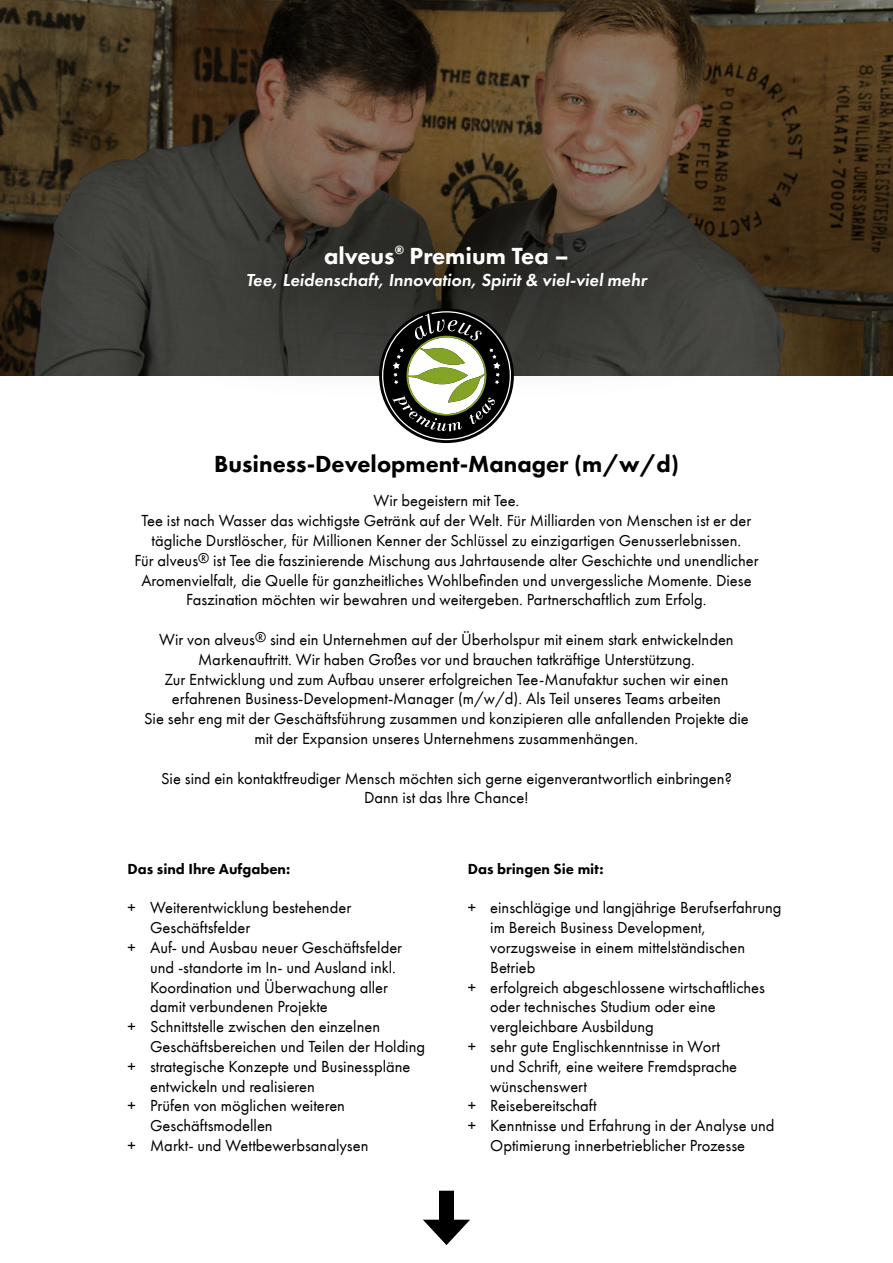
<style>
.page{position:relative;width:893px;height:1263px;background:#fff}
.page>*{position:absolute;margin:0;border:0;box-sizing:border-box;transform-origin:0 0}
.t1{font:800 24px "Futura PT";color:#000}
.t2{font:800 24px "Futura PT";color:#fff}
.t3{font:italic 600 18px "Futura PT";color:#fff}
.t4{font:16.5px/19.8px "Futura PT";color:#000;text-align:center}
.t5{font:800 15px "Futura PT";color:#000}
</style>
<div class="page">
<svg style="left:0;top:0;width:893px;height:376px"></svg>
<div style="left:141px;top:134px;width:612px;height:268px;background:#000;opacity:.75"></div>
<svg style="left:382px;top:311px;width:129px;height:129px"></svg>
<div style="left:439px;top:1191px;width:15px;height:38px;background:#000"></div>
<svg style="left:423px;top:1220px;width:47px;height:25px"></svg>
<h1 class="t2" style="left:324px;top:241px;width:246px">alveus<sup>®</sup> Premium Tea –</h1>
<p class="t3" style="left:246px;top:268px;width:402px">Tee, Leidenschaft, Innovation, Spirit &amp; viel-viel mehr</p>
<h1 class="t1" style="left:214px;top:449px;width:466px">Business-Development-Manager (m/w/d)</h1>
<p class="t4" style="left:134px;top:491px;width:626px">Wir begeistern mit Tee.<br>Tee ist nach Wasser das wichtigste Getränk auf der Welt. Für Milliarden von Menschen ist er der tägliche Durstlöscher, für Millionen Kenner der Schlüssel zu einzigartigen Genusserlebnissen.<br>Für alveus<sup>®</sup> ist Tee die faszinierende Mischung aus Jahrtausende alter Geschichte und unendlicher Aromenvielfalt, die Quelle für ganzheitliches Wohlbefinden und unvergessliche Momente. Diese Faszination möchten wir bewahren und weitergeben. Partnerschaftlich zum Erfolg.</p>
<p class="t4" style="left:144px;top:629px;width:606px">Wir von alveus<sup>®</sup> sind ein Unternehmen auf der Überholspur mit einem stark entwickelnden Markenauftritt. Wir haben Großes vor und brauchen tatkräftige Unterstützung.<br>Zur Entwicklung und zum Aufbau unserer erfolgreichen Tee-Manufaktur suchen wir einen erfahrenen Business-Development-Manager (m/w/d). Als Teil unseres Teams arbeiten<br>Sie sehr eng mit der Geschäftsführung zusammen und konzipieren alle anfallenden Projekte die mit der Expansion unseres Unternehmens zusammenhängen.</p>
<p class="t4" style="left:161px;top:768px;width:572px">Sie sind ein kontaktfreudiger Mensch möchten sich gerne eigenverantwortlich einbringen?<br>Dann ist das Ihre Chance!</p>
<p class="t5" style="left:128px;top:859px;width:164px">Das sind Ihre Aufgaben:</p>
<p class="t4" style="left:128px;top:898px;width:225px">+ Weiterentwicklung bestehender</p>
<p class="t4" style="left:150px;top:918px;width:102px">Geschäftsfelder</p>
<p class="t4" style="left:128px;top:937px;width:276px">+ Auf- und Ausbau neuer Geschäftsfelder</p>
<p class="t4" style="left:150px;top:957px;width:247px">und -standorte im In- und Ausland inkl.</p>
<p class="t4" style="left:150px;top:977px;width:239px">Koordination und Überwachung aller</p>
<p class="t4" style="left:150px;top:997px;width:179px">damit verbundenen Projekte</p>
<p class="t4" style="left:128px;top:1017px;width:254px">+ Schnittstelle zwischen den einzelnen</p>
<p class="t4" style="left:150px;top:1036px;width:277px">Geschäftsbereichen und Teilen der Holding</p>
<p class="t4" style="left:128px;top:1056px;width:284px">+ strategische Konzepte und Businesspläne</p>
<p class="t4" style="left:150px;top:1076px;width:166px">entwickeln und realisieren</p>
<p class="t4" style="left:128px;top:1096px;width:219px">+ Prüfen von möglichen weiteren</p>
<p class="t4" style="left:150px;top:1116px;width:124px">Geschäftsmodellen</p>
<p class="t4" style="left:128px;top:1135px;width:242px">+ Markt- und Wettbewerbsanalysen</p>
<p class="t5" style="left:468px;top:859px;width:137px">Das bringen Sie mit:</p>
<p class="t4" style="left:468px;top:898px;width:315px">+ einschlägige und langjährige Berufserfahrung</p>
<p class="t4" style="left:490px;top:918px;width:217px">im Bereich Business Development,</p>
<p class="t4" style="left:490px;top:937px;width:256px">vorzugsweise in einem mittelständischen</p>
<p class="t4" style="left:490px;top:957px;width:47px">Betrieb</p>
<p class="t4" style="left:468px;top:977px;width:299px">+ erfolgreich abgeschlossene wirtschaftliches</p>
<p class="t4" style="left:490px;top:997px;width:227px">oder technisches Studium oder eine</p>
<p class="t4" style="left:490px;top:1017px;width:165px">vergleichbare Ausbildung</p>
<p class="t4" style="left:468px;top:1036px;width:254px">+ sehr gute Englischkenntnisse in Wort</p>
<p class="t4" style="left:490px;top:1056px;width:248px">und Schrift, eine weitere Fremdsprache</p>
<p class="t4" style="left:490px;top:1076px;width:98px">wünschenswert</p>
<p class="t4" style="left:468px;top:1096px;width:130px">+ Reisebereitschaft</p>
<p class="t4" style="left:468px;top:1116px;width:308px">+ Kenntnisse und Erfahrung in der Analyse und</p>
<p class="t4" style="left:490px;top:1135px;width:256px">Optimierung innerbetrieblicher Prozesse</p>
</div>
